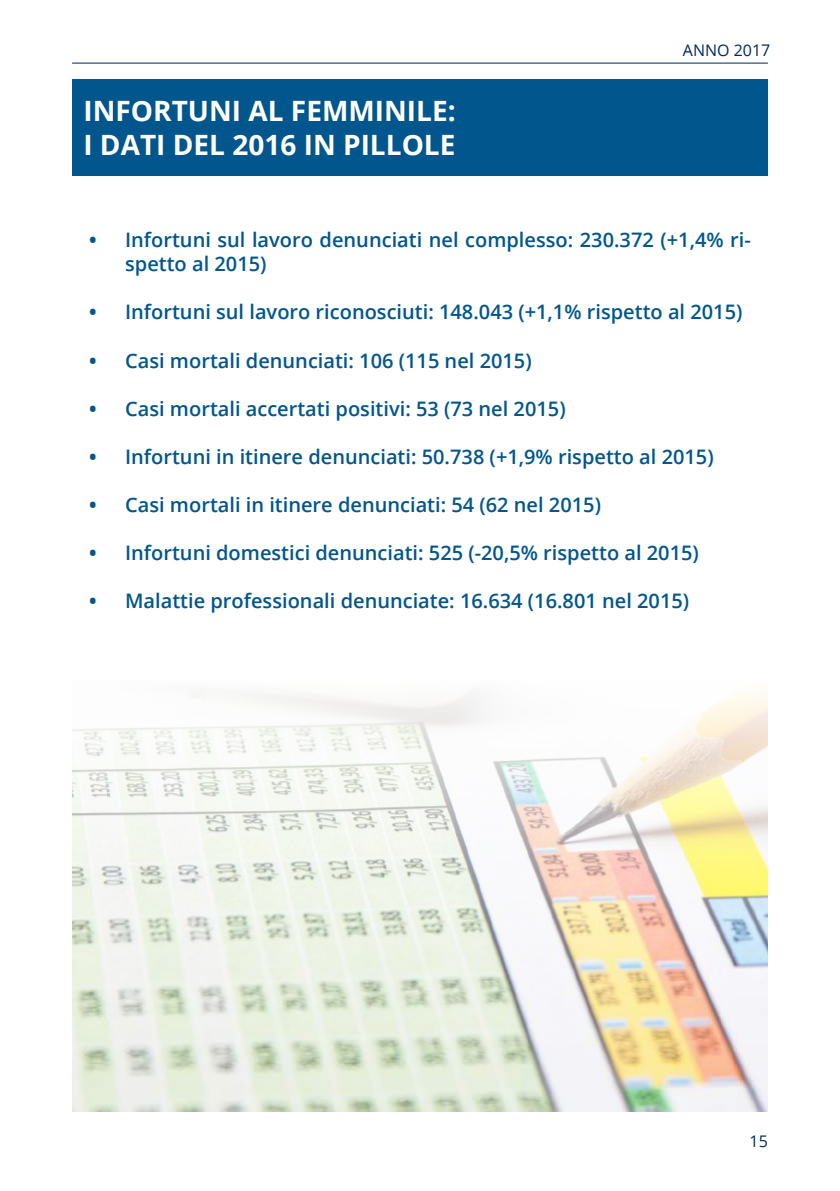
<style>
.page{position:relative;width:840px;height:1191px;background:#fff}
.page>*{position:absolute;margin:0;border:0;box-sizing:border-box;transform-origin:0 0}
.t1{font:700 28px/33.6px "Open Sans";color:#fff}
.t2{font:600 20px/24px "Open Sans";color:#01568d}
.t3{font:16px "Open Sans";color:#002858}
.s1{font-weight:700}
</style>
<div class="page">
<hr style="left:72px;top:63px;width:695px;height:1px;background:#002858">
<div style="left:72px;top:79px;width:695px;height:96px;background:#01568d"></div>
<img style="left:72px;top:692px;width:695px;height:419px">
<h1 class="t1" style="left:83px;top:94px;width:373px">INFORTUNI AL FEMMINILE:<br>I DATI DEL 2016 IN PILLOLE</h1>
<p class="t3" style="left:682px;top:40px;width:89px">ANNO 2017</p>
<p class="t2" style="left:125px;top:228px;width:627px;text-indent:-36px"><span class="s1">•</span> Infortuni sul lavoro denunciati nel complesso: 230.372 (+1,4% ri&shy;spetto al 2015)</p>
<p class="t2" style="left:89px;top:300px;width:654px"><span class="s1">•</span> Infortuni sul lavoro riconosciuti: 148.043 (+1,1% rispetto al 2015)</p>
<p class="t2" style="left:89px;top:348px;width:444px"><span class="s1">•</span> Casi mortali denunciati: 106 (115 nel 2015)</p>
<p class="t2" style="left:89px;top:396px;width:478px"><span class="s1">•</span> Casi mortali accertati positivi: 53 (73 nel 2015)</p>
<p class="t2" style="left:89px;top:444px;width:625px"><span class="s1">•</span> Infortuni in itinere denunciati: 50.738 (+1,9% rispetto al 2015)</p>
<p class="t2" style="left:89px;top:492px;width:513px"><span class="s1">•</span> Casi mortali in itinere denunciati: 54 (62 nel 2015)</p>
<p class="t2" style="left:89px;top:540px;width:611px"><span class="s1">•</span> Infortuni domestici denunciati: 525 (-20,5% rispetto al 2015)</p>
<p class="t2" style="left:89px;top:588px;width:601px"><span class="s1">•</span> Malattie professionali denunciate: 16.634 (16.801 nel 2015)</p>
<p class="t3" style="left:749px;top:1130px;width:20px">15</p>
</div>
